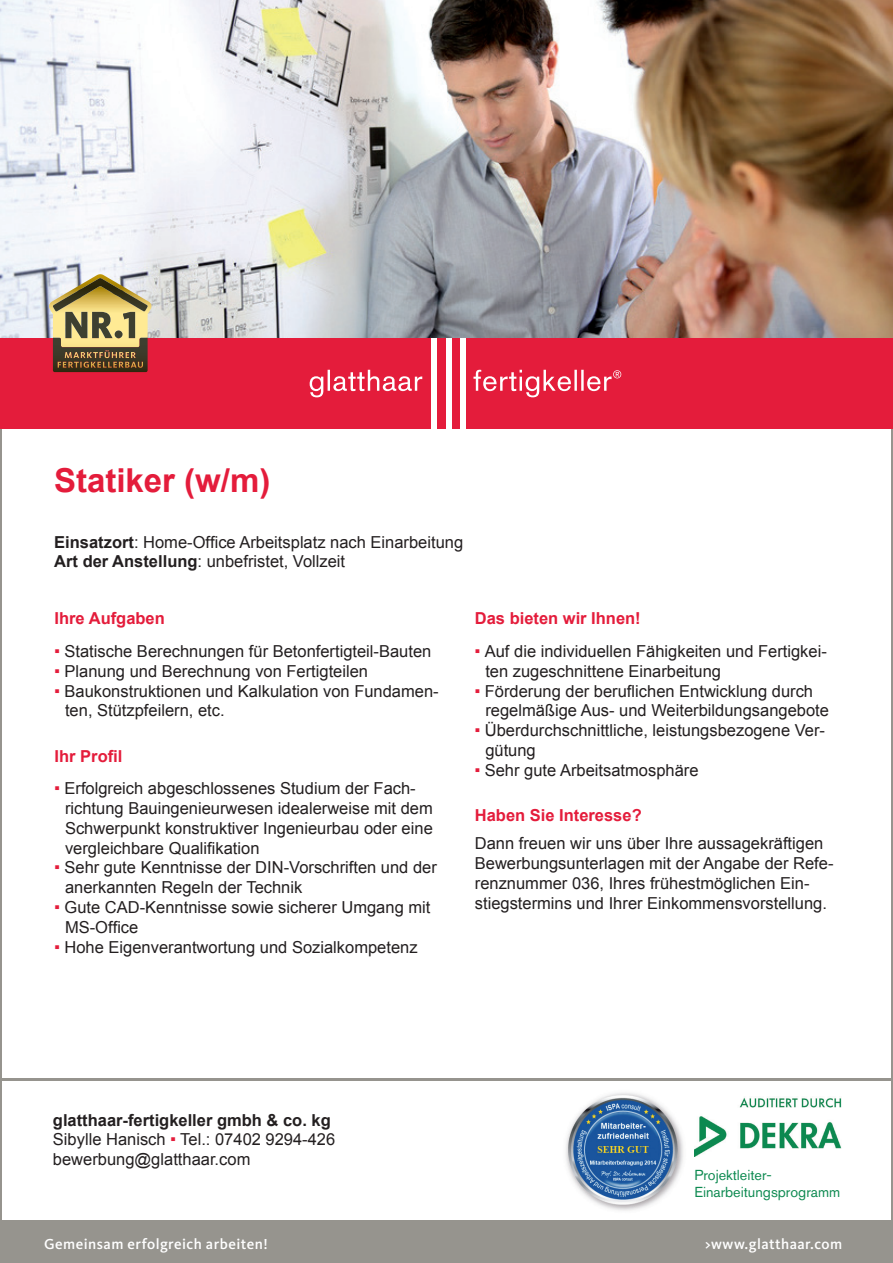
<style>
.page{position:relative;width:893px;height:1263px;background:#fff}
.page>*{position:absolute;margin:0;border:0;box-sizing:border-box;transform-origin:0 0}
.t1{font:700 33px "Arial";color:#e41c3b}
.t2{font:16.5px/19.8px "Arial";color:#231f20}
.t3{font:700 16.5px "Arial";color:#e41c3b}
.t4{font:500 15px "Kievit OT";letter-spacing:.03em;color:#fff}
.t5{font:14.4px/17.2px "Akzidenz Grotesk BQ";color:#0e8a51}
.s1{font-weight:700}
.s2{font-family:"Akzidenz Grotesk BQ";color:#e41c3b}
</style>
<div class="page">
<img style="left:0;top:0;width:893px;height:338px">
<hr style="left:891px;top:429px;width:2px;height:793px;background:#96948e">
<hr style="left:0;top:428px;width:2px;height:793px;background:#96948e">
<div style="left:0;top:338px;width:893px;height:91px;background:#e41c3b"></div>
<svg style="left:310px;top:370px;width:311px;height:27px"></svg>
<div style="left:431px;top:338px;width:6px;height:91px;background:#fff"></div>
<div style="left:446px;top:338px;width:6px;height:91px;background:#fff"></div>
<div style="left:460px;top:338px;width:6px;height:91px;background:#fff"></div>
<svg style="left:49px;top:274px;width:103px;height:98px;background:#a39066"></svg>
<div style="left:0;top:1220px;width:893px;height:43px;background:#96948e"></div>
<img style="left:566px;top:1092px;width:117px;height:119px">
<hr style="left:0;top:1079px;width:893px;height:2px;background:#96948e">
<img style="left:694px;top:1097px;width:147px;height:60px">
<h1 class="t1" style="left:54px;top:458px;width:218px">Statiker (w/m)</h1>
<p class="t2" style="left:54px;top:532px;width:410px"><span class="s1">Einsatzort</span>: Home-Office Arbeitsplatz nach Einarbeitung<br><span class="s1">Art der Anstellung</span>: unbefristet, Vollzeit</p>
<p class="t3" style="left:55px;top:607px;width:112px">Ihre Aufgaben</p>
<p class="t2" style="left:55px;top:641px;width:378px"><span class="s2">•</span> Statische Berechnungen für Betonfertigteil-Bauten</p>
<p class="t2" style="left:55px;top:661px;width:315px"><span class="s2">•</span> Planung und Berechnung von Fertigteilen</p>
<p class="t2" style="left:65px;top:681px;width:375px;text-indent:-10px"><span class="s2">•</span> Baukonstruktionen und Kalkulation von Fundamen&shy;ten, Stützpfeilern, etc.</p>
<p class="t3" style="left:55px;top:745px;width:69px">Ihr Profil</p>
<p class="t2" style="left:65px;top:779px;width:369px;text-indent:-10px"><span class="s2">•</span> Erfolgreich abgeschlossenes Studium der Fach&shy;richtung Bauingenieurwesen idealerweise mit dem Schwerpunkt konstruktiver Ingenieurbau oder eine vergleichbare Qualifikation</p>
<p class="t2" style="left:65px;top:858px;width:373px;text-indent:-10px"><span class="s2">•</span> Sehr gute Kenntnisse der DIN-Vorschriften und der anerkannten Regeln der Technik</p>
<p class="t2" style="left:65px;top:897px;width:367px;text-indent:-10px"><span class="s2">•</span> Gute CAD-Kenntnisse sowie sicherer Umgang mit<br>MS-Office</p>
<p class="t2" style="left:55px;top:937px;width:365px"><span class="s2">•</span> Hohe Eigenverantwortung und Sozialkompetenz</p>
<p class="t3" style="left:475px;top:607px;width:167px">Das bieten wir Ihnen!</p>
<p class="t2" style="left:485px;top:641px;width:343px;text-indent:-10px"><span class="s2">•</span> Auf die individuellen Fähigkeiten und Fertigkei&shy;ten zugeschnittene Einarbeitung</p>
<p class="t2" style="left:485px;top:681px;width:345px;text-indent:-10px"><span class="s2">•</span> Förderung der beruflichen Entwicklung durch regelmäßige Aus- und Weiterbildungsangebote</p>
<p class="t2" style="left:485px;top:721px;width:341px;text-indent:-10px"><span class="s2">•</span> Überdurchschnittliche, leistungsbezogene Ver&shy;gütung</p>
<p class="t2" style="left:475px;top:760px;width:225px"><span class="s2">•</span> Sehr gute Arbeitsatmosphäre</p>
<p class="t3" style="left:475px;top:804px;width:168px">Haben Sie Interesse?</p>
<p class="t2" style="left:475px;top:834px;width:360px">Dann freuen wir uns über Ihre aussagekräftigen Bewerbungsunterlagen mit der Angabe der Refe&shy;renznummer 036, Ihres frühestmöglichen Ein&shy;stiegstermins und Ihrer Einkommensvorstellung.</p>
<p class="t2" style="left:53px;top:1110px;width:284px"><span class="s1">glatthaar-fertigkeller gmbh &amp; co. kg<br></span>Sibylle Hanisch <span class="s2">•</span> Tel.: 07402 9294-426 bewerbung@glatthaar.com</p>
<p class="t5" style="left:694px;top:1166px;width:147px">Projektleiter-<br>Einarbeitungsprogramm</p>
<p class="t4" style="left:44px;top:1235px;width:225px">Gemeinsam erfolgreich arbeiten!</p>
<p class="t4" style="left:705px;top:1235px;width:139px">&gt;www.glatthaar.com</p>
</div>
